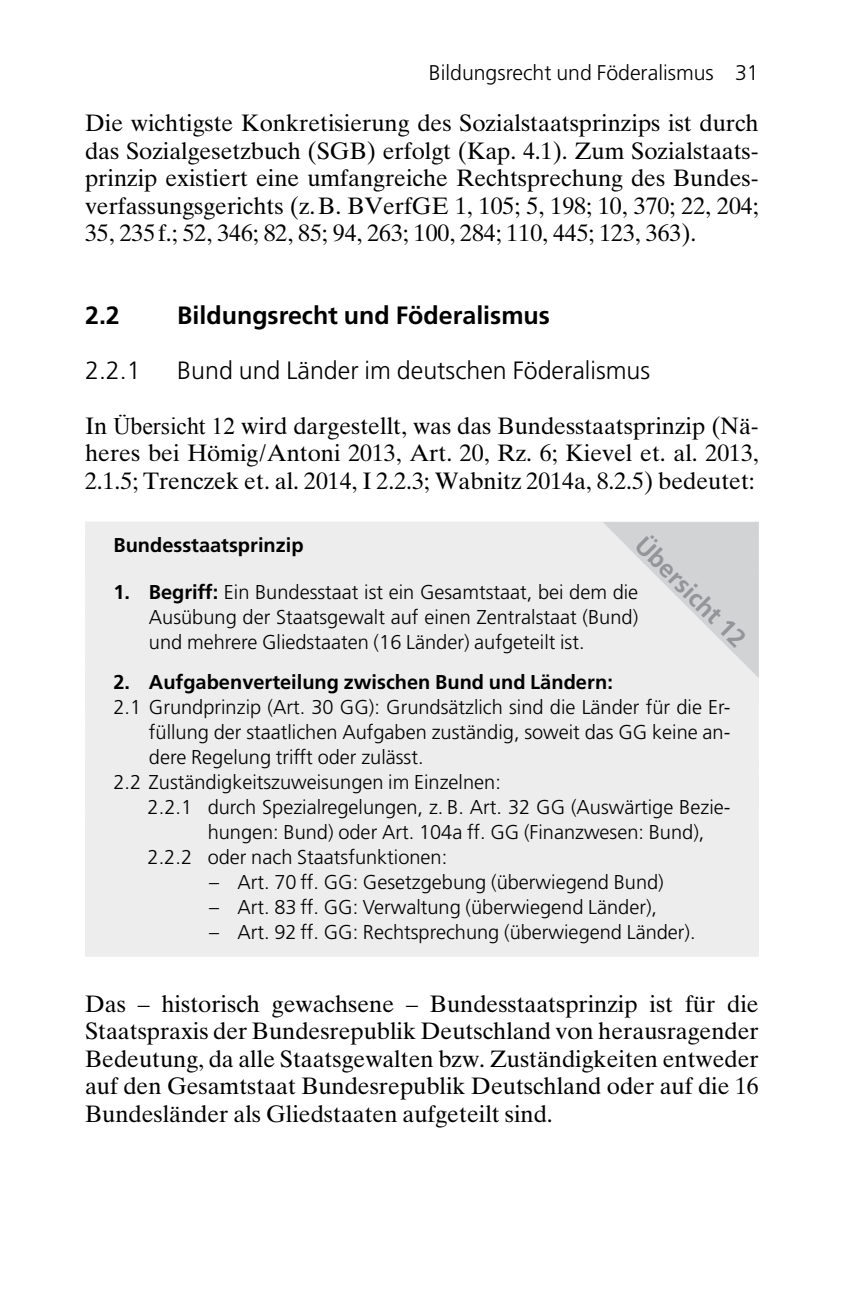
<style>
.page{position:relative;width:851px;height:1312px;background:#fff}
.page>*{position:absolute;margin:0;border:0;box-sizing:border-box;transform-origin:0 0}
.t1{font:300 25px "Frutiger LT Pro";color:#000}
.t2{font:700 25px "Frutiger LT Pro";color:#000}
.t3{font:700 25px "Frutiger LT Pro";color:#939598}
.t4{font:23.75px/27.5px "Times Ten LT Std";color:#000;text-align:justify}
.t5{font:300 21.25px "Frutiger LT Pro";color:#000}
.t6{font:300 20px/25px "Frutiger LT Pro";color:#000;text-align:justify}
.t7{font:700 20px "Frutiger LT Pro";color:#000}
.s1{font-family:"Times New Roman"}
.s2{font-weight:700}
</style>
<div class="page">
<div style="left:85px;top:521px;width:673px;height:45px;background:#ededee"></div>
<div style="left:85px;top:534px;width:673px;height:42px;background:#ededee"></div>
<div style="left:85px;top:569px;width:673px;height:45px;background:#ededee"></div>
<div style="left:85px;top:611px;width:673px;height:50px;background:#ededee"></div>
<div style="left:85px;top:659px;width:673px;height:45px;background:#ededee"></div>
<div style="left:85px;top:684px;width:673px;height:45px;background:#ededee"></div>
<div style="left:85px;top:726px;width:673px;height:43px;background:#ededee"></div>
<div style="left:85px;top:759px;width:673px;height:45px;background:#ededee"></div>
<div style="left:85px;top:784px;width:673px;height:45px;background:#ededee"></div>
<div style="left:85px;top:821px;width:673px;height:35px;background:#ededee"></div>
<div style="left:85px;top:846px;width:673px;height:35px;background:#ededee"></div>
<div style="left:85px;top:871px;width:673px;height:35px;background:#ededee"></div>
<div style="left:85px;top:896px;width:673px;height:35px;background:#ededee"></div>
<div style="left:85px;top:921px;width:673px;height:35px;background:#ededee"></div>
<svg style="left:603px;top:522px;width:155px;height:155px"></svg>
<p class="t5" style="left:429px;top:60px;width:331px">Bildungsrecht und Föderalismus 31</p>
<p class="t4" style="left:85px;top:109px;width:675px">Die wichtigste Konkretisierung des Sozialstaatsprinzips ist durch das Sozialgesetzbuch (SGB) erfolgt (Kap. 4.1). Zum Sozialstaats&shy;prinzip existiert eine umfangreiche Rechtsprechung des Bundes&shy;verfassungsgerichts (z.B. BVerfGE 1, 105; 5, 198; 10, 370; 22, 204; 35, 235f.; 52, 346; 82, 85; 94, 263; 100, 284; 110, 445; 123, 363).</p>
<p class="t2" style="left:85px;top:300px;width:36px">2.2</p>
<p class="t2" style="left:177px;top:300px;width:374px">Bildungsrecht und Föderalismus</p>
<p class="t1" style="left:85px;top:355px;width:57px">2.2.1</p>
<p class="t1" style="left:177px;top:355px;width:474px">Bund und Länder im deutschen Föderalismus</p>
<p class="t4" style="left:85px;top:412px;width:675px">In <span class="s1">Übersicht 12</span> wird dargestellt, was das Bundesstaatsprinzip (Nä&shy;heres bei Hömig/Antoni 2013, Art. 20, Rz. 6; Kievel et. al. 2013, 2.1.5; Trenczek et. al. 2014, I 2.2.3; Wabnitz 2014a, 8.2.5) bedeutet:</p>
<p class="t3" style="left:649px;top:530px;width:146px;rotate:45deg">Übersicht 12</p>
<p class="t7" style="left:113px;top:532px;width:191px">Bundesstaatsprinzip</p>
<p class="t6" style="left:149px;top:579px;width:491px;text-indent:-35px"><span class="s2">1. Begriff:</span> Ein Bundesstaat ist ein Gesamtstaat, bei dem die Ausübung der Staatsgewalt auf einen Zentralstaat (Bund) und mehrere Gliedstaaten (16 Länder) aufgeteilt ist.</p>
<p class="t7" style="left:113px;top:670px;width:501px">2. Aufgabenverteilung zwischen Bund und Ländern:</p>
<p class="t6" style="left:113px;top:694px;width:618px">2.1 Grundprinzip (Art. 30 GG): Grundsätzlich sind die Länder für die Er-</p>
<p class="t6" style="left:149px;top:719px;width:583px">füllung der staatlichen Aufgaben zuständig, soweit das GG keine an-</p>
<p class="t6" style="left:149px;top:744px;width:276px">dere Regelung trifft oder zulässt.</p>
<p class="t6" style="left:113px;top:769px;width:389px">2.2 Zuständigkeitszuweisungen im Einzelnen:</p>
<p class="t6" style="left:148px;top:794px;width:584px">2.2.1 durch Spezialregelungen, z. B. Art. 32 GG (Auswärtige Bezie-</p>
<p class="t6" style="left:208px;top:819px;width:498px">hungen: Bund) oder Art. 104a ff. GG (Finanzwesen: Bund),</p>
<p class="t6" style="left:148px;top:844px;width:301px">2.2.2 oder nach Staatsfunktionen:</p>
<p class="t6" style="left:209px;top:869px;width:456px">– Art. 70 ff. GG: Gesetzgebung (überwiegend Bund)</p>
<p class="t6" style="left:209px;top:894px;width:449px">– Art. 83 ff. GG: Verwaltung (überwiegend Länder),</p>
<p class="t6" style="left:209px;top:919px;width:488px">– Art. 92 ff. GG: Rechtsprechung (überwiegend Länder).</p>
<p class="t4" style="left:85px;top:989px;width:675px">Das – historisch gewachsene – Bundesstaatsprinzip ist für die Staatspraxis der Bundesrepublik Deutschland von herausragender Bedeutung, da alle Staatsgewalten bzw. Zuständigkeiten entweder auf den Gesamtstaat Bundesrepublik Deutschland oder auf die 16<br>Bundesländer als Gliedstaaten aufgeteilt sind.</p>
</div>
